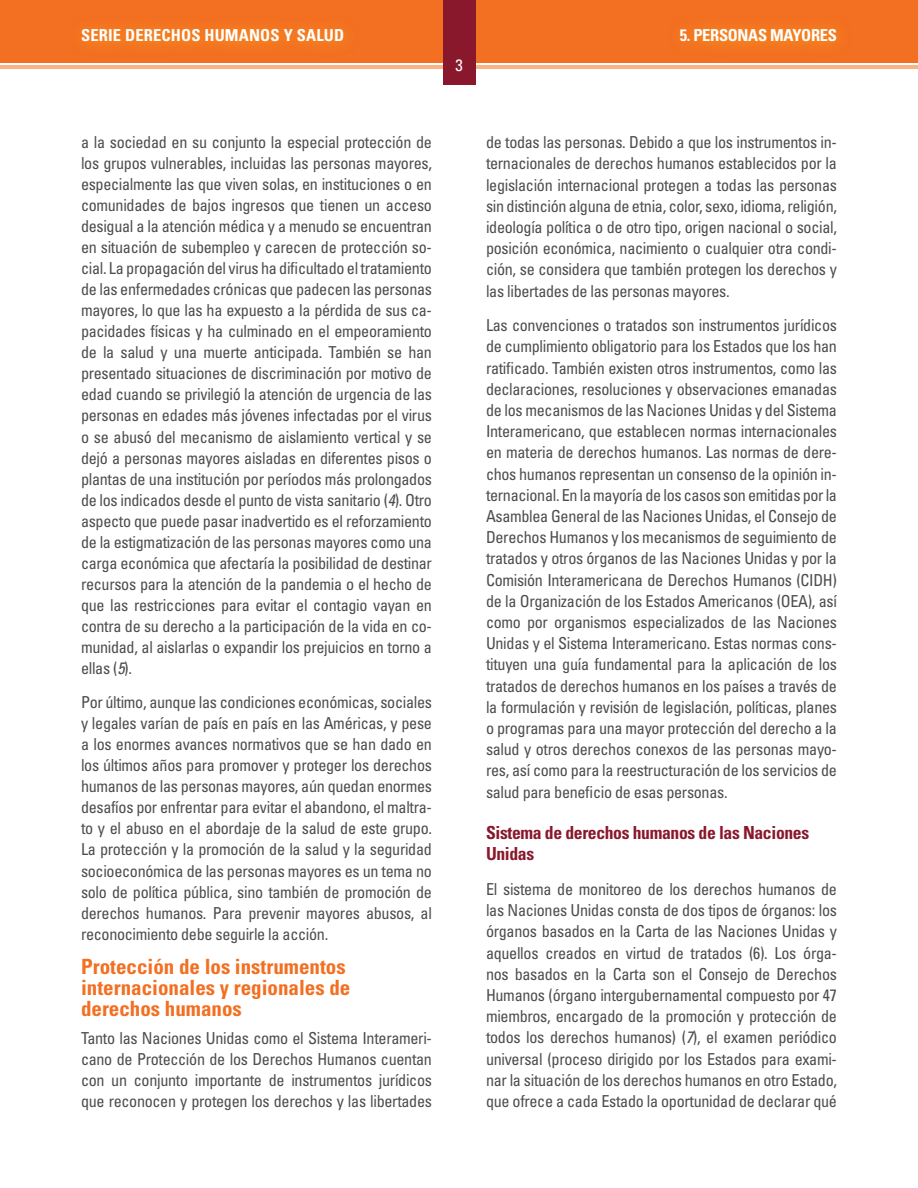
<style>
.page{position:relative;width:918px;height:1188px;background:#fff}
.page>*{position:absolute;margin:0;border:0;box-sizing:border-box;transform-origin:0 0}
.Subtitulo_01{font:700 condensed 21px/21px "Univers";color:#f36f21}
.Subtitulo_02{font:700 condensed 18px/21.1px "Univers";letter-spacing:-.02em;color:#89182c}
.Body_text{font:condensed 16.5px/21px "Univers";letter-spacing:-.02em;color:#4d4d4f;text-align:justify}
.t1{font:700 condensed 16.5px "Univers";letter-spacing:.01em;color:#fff}
.t2{font:700 condensed 16.5px "Univers";letter-spacing:-.02em;color:#fff}
.t3{font:condensed 16.5px "Univers";color:#fff}
.s1{font-style:italic}
</style>
<div class="page">
<div style="left:0;top:0;width:918px;height:63px;background:#f36f21"></div>
<div style="left:69px;top:15px;width:291px;height:43px;background:#f37420"></div>
<hr style="left:0;top:66px;width:918px;height:3px;background:#fab383">
<div style="left:443px;top:0;width:32px;height:85px;background:#89182c"></div>
<div style="left:667px;top:15px;width:186px;height:43px;background:#f37320"></div>
<p class="t1" style="left:81px;top:25px;width:265px">SERIE DERECHOS HUMANOS Y SALUD</p>
<p class="t3" style="left:455px;top:55px;width:9px">3</p>
<p class="t2" style="left:680px;top:25px;width:159px">5. PERSONAS MAYORES</p>
<p class="Body_text" style="left:81px;top:132px;width:353px">a la sociedad en su conjunto la especial protección de los grupos vulnerables, incluidas las personas mayores, especialmente las que viven solas, en instituciones o en comunidades de bajos ingresos que tienen un acceso desigual a la atención médica y a menudo se encuentran en situación de subempleo y carecen de protección so&shy;cial. La propagación del virus ha dificultado el tratamiento de las enfermedades crónicas que padecen las personas mayores, lo que las ha expuesto a la pérdida de sus ca&shy;pacidades físicas y ha culminado en el empeoramiento de la salud y una muerte anticipada. También se han presentado situaciones de discriminación por motivo de edad cuando se privilegió la atención de urgencia de las personas en edades más jóvenes infectadas por el virus o se abusó del mecanismo de aislamiento vertical y se dejó a personas mayores aisladas en diferentes pisos o plantas de una institución por períodos más prolongados de los indicados desde el punto de vista sanitario (<span class="s1">4</span>). Otro aspecto que puede pasar inadvertido es el reforzamiento de la estigmatización de las personas mayores como una carga económica que afectaría la posibilidad de destinar recursos para la atención de la pandemia o el hecho de que las restricciones para evitar el contagio vayan en contra de su derecho a la participación de la vida en co&shy;munidad, al aislarlas o expandir los prejuicios en torno a ellas (<span class="s1">5</span>).</p>
<p class="Body_text" style="left:81px;top:692px;width:353px">Por último, aunque las condiciones económicas, sociales y legales varían de país en país en las Américas, y pese a los enormes avances normativos que se han dado en los últimos años para promover y proteger los derechos humanos de las personas mayores, aún quedan enormes desafíos por enfrentar para evitar el abandono, el maltra&shy;to y el abuso en el abordaje de la salud de este grupo.<br>La protección y la promoción de la salud y la seguridad socioeconómica de las personas mayores es un tema no solo de política pública, sino también de promoción de derechos humanos. Para prevenir mayores abusos, al reconocimiento debe seguirle la acción.</p>
<p class="Subtitulo_01" style="left:81px;top:956px;width:271px">Protección de los instrumentos internacionales y regionales de derechos humanos</p>
<p class="Body_text" style="left:81px;top:1027px;width:353px">Tanto las Naciones Unidas como el Sistema Interameri&shy;cano de Protección de los Derechos Humanos cuentan con un conjunto importante de instrumentos jurídicos que reconocen y protegen los derechos y las libertades</p>
<p class="Body_text" style="left:486px;top:131px;width:353px">de todas las personas. Debido a que los instrumentos in&shy;ternacionales de derechos humanos establecidos por la legislación internacional protegen a todas las personas sin distinción alguna de etnia, color, sexo, idioma, religión, ideología política o de otro tipo, origen nacional o social, posición económica, nacimiento o cualquier otra condi&shy;ción, se considera que también protegen los derechos y las libertades de las personas mayores.</p>
<p class="Body_text" style="left:486px;top:315px;width:353px">Las convenciones o tratados son instrumentos jurídicos de cumplimiento obligatorio para los Estados que los han ratificado. También existen otros instrumentos, como las declaraciones, resoluciones y observaciones emanadas de los mecanismos de las Naciones Unidas y del Sistema Interamericano, que establecen normas internacionales en materia de derechos humanos. Las normas de dere&shy;chos humanos representan un consenso de la opinión in&shy;ternacional. En la mayoría de los casos son emitidas por la Asamblea General de las Naciones Unidas, el Consejo de Derechos Humanos y los mecanismos de seguimiento de tratados y otros órganos de las Naciones Unidas y por la Comisión Interamericana de Derechos Humanos (CIDH) de la Organización de los Estados Americanos (OEA), así como por organismos especializados de las Naciones Unidas y el Sistema Interamericano. Estas normas cons&shy;tituyen una guía fundamental para la aplicación de los tratados de derechos humanos en los países a través de la formulación y revisión de legislación, políticas, planes o programas para una mayor protección del derecho a la salud y otros derechos conexos de las personas mayo&shy;res, así como para la reestructuración de los servicios de salud para beneficio de esas personas.</p>
<p class="Subtitulo_02" style="left:486px;top:822px;width:325px">Sistema de derechos humanos de las Naciones<br>Unidas</p>
<p class="Body_text" style="left:486px;top:878px;width:353px">El sistema de monitoreo de los derechos humanos de las Naciones Unidas consta de dos tipos de órganos: los órganos basados en la Carta de las Naciones Unidas y aquellos creados en virtud de tratados (6). Los órga&shy;nos basados en la Carta son el Consejo de Derechos Humanos (órgano intergubernamental compuesto por 47 miembros, encargado de la promoción y protección de todos los derechos humanos) (<span class="s1">7</span>), el examen periódico universal (proceso dirigido por los Estados para exami&shy;nar la situación de los derechos humanos en otro Estado, que ofrece a cada Estado la oportunidad de declarar qué</p>
</div>
